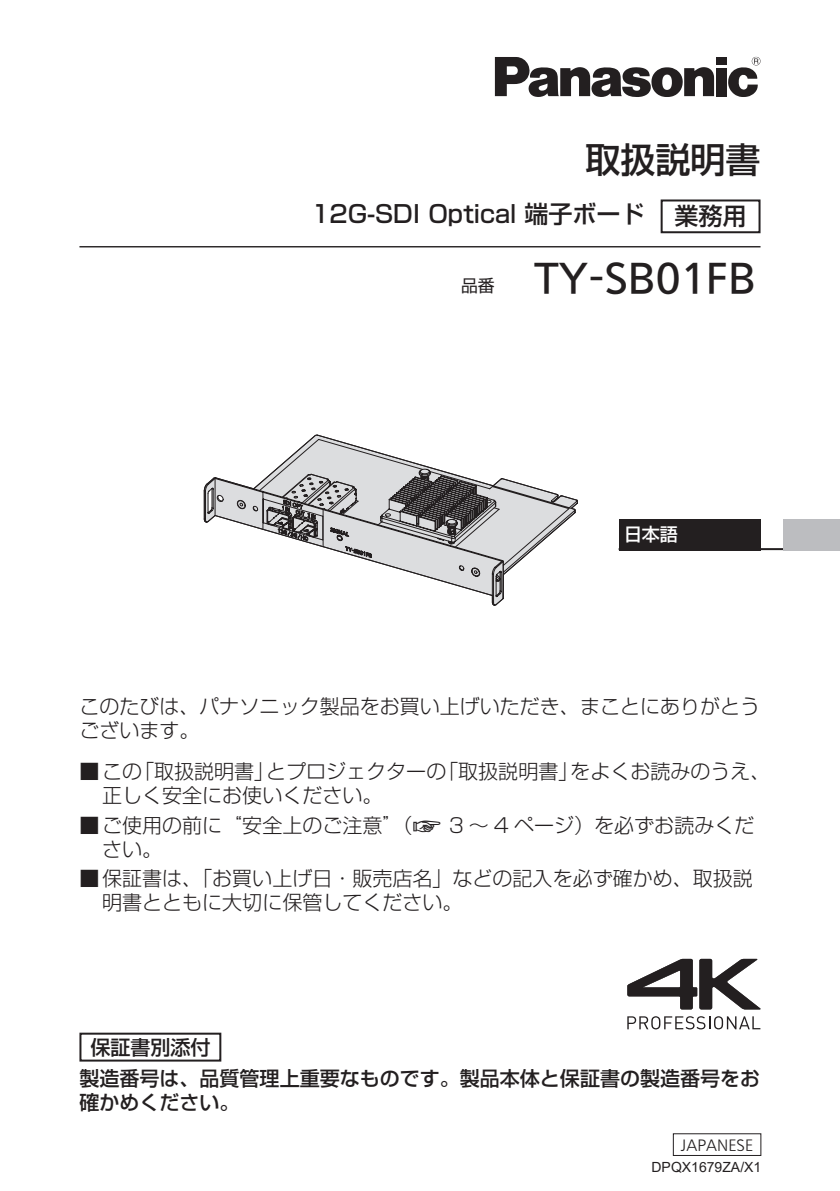
<style>
.page{position:relative;width:840px;height:1191px;background:#fff}
.page>*{position:absolute;margin:0;border:0;box-sizing:border-box;transform-origin:0 0}
.Cover-03{font:38px "PUD Hinban M";color:#231f20}
.Cover-01{font:500 35px "Shin Go Pro";color:#231f20}
.Cover-02{font:500 24px "Shin Go Pro";color:#231f20}
.Cover-09{font:500 24px "Shin Go Pro";color:#231f20}
.Cover-05{font:300 20px/24px "Shin Go Pro";color:#231f20}
.Cover-07a{font:500 20px/24px "Shin Go Pro";color:#231f20}
.Cover-07{font:500 20px "Shin Go Pro";color:#231f20}
.Language{font:500 18px "Shin Go Pro";color:#fff}
.Cover-03-2{font:16.8px "Shin Go Pro";color:#231f20}
.Cover-04{font:14px "Arial";color:#231f20}
.Lungage{font:14px "PUD Sans serif R";color:#231f20}
.s1{font-weight:500}
.s2{font-family:"Pana Common PRJ";font-weight:400}
</style>
<div class="page">
<div style="left:660px;top:199px;width:100px;height:34px;border:2px solid #231f20"></div>
<hr style="left:79px;top:246px;width:681px;height:1px;background:#231f20">
<div style="left:672px;top:1133px;width:89px;height:23px;border:1px solid #231f20"></div>
<svg style="left:276px;top:439px;width:249px;height:164px"></svg>
<svg style="left:204px;top:469px;width:373px;height:88px"></svg>
<div style="left:715px;top:57px;width:11px;height:7px;background:#231f20"></div>
<div style="left:715px;top:68px;width:11px;height:28px;background:#231f20"></div>
<svg style="left:494px;top:58px;width:219px;height:38px"></svg>
<svg style="left:728px;top:58px;width:32px;height:38px"></svg>
<div style="left:618px;top:519px;width:142px;height:31px;background:#231f20"></div>
<hr style="left:618px;top:548px;width:164px;height:2px;background:#231f20">
<div style="left:782px;top:519px;width:57px;height:31px;background:#bcbdc0"></div>
<div style="left:79px;top:1032px;width:142px;height:29px;border:2px solid #231f20"></div>
<svg style="left:627px;top:1016px;width:133px;height:13px"></svg>
<svg style="left:627px;top:958px;width:133px;height:51px"></svg>
<p class="Cover-01" style="left:585px;top:130px;width:176px">取扱説明書</p>
<p class="Cover-02" style="left:311px;top:194px;width:334px">12G-SDI Optical 端子ボード</p>
<p class="Cover-09" style="left:674px;top:197px;width:73px">業務用</p>
<p class="Cover-03-2" style="left:461px;top:272px;width:35px">品番</p>
<p class="Cover-03" style="left:533px;top:252px;width:224px">TY-SB01FB</p>
<p class="Language" style="left:623px;top:520px;width:55px">日本語</p>
<p class="Cover-05" style="left:79px;top:692px;width:681px">このたびは、パナソニック製品をお買い上げいただき、まことにありがとうございます。</p>
<p class="Cover-05" style="left:102px;top:757px;width:669px;text-indent:-23px"><span class="s1">■</span>この「取扱説明書」とプロジェクターの「取扱説明書」をよくお読みのうえ、正しく安全にお使いください。</p>
<p class="Cover-05" style="left:102px;top:810px;width:653px;text-indent:-23px"><span class="s1">■</span>ご使用の前に“安全上のご注意”（<span class="s2">z</span> 3 ～ 4 ページ）を必ずお読みください。</p>
<p class="Cover-05" style="left:102px;top:864px;width:651px;text-indent:-23px"><span class="s1">■</span>保証書は、「お買い上げ日・販売店名」などの記入を必ず確かめ、取扱説明書とともに大切に保管してください。</p>
<p class="Cover-07" style="left:90px;top:1030px;width:122px">保証書別添付</p>
<p class="Cover-07a" style="left:79px;top:1064px;width:681px">製造番号は、品質管理上重要なものです。製品本体と保証書の製造番号をお確かめください。</p>
<p class="Lungage" style="left:680px;top:1135px;width:74px">JAPANESE</p>
<p class="Cover-04" style="left:651px;top:1157px;width:111px">DPQX1679ZA/X1</p>
</div>
